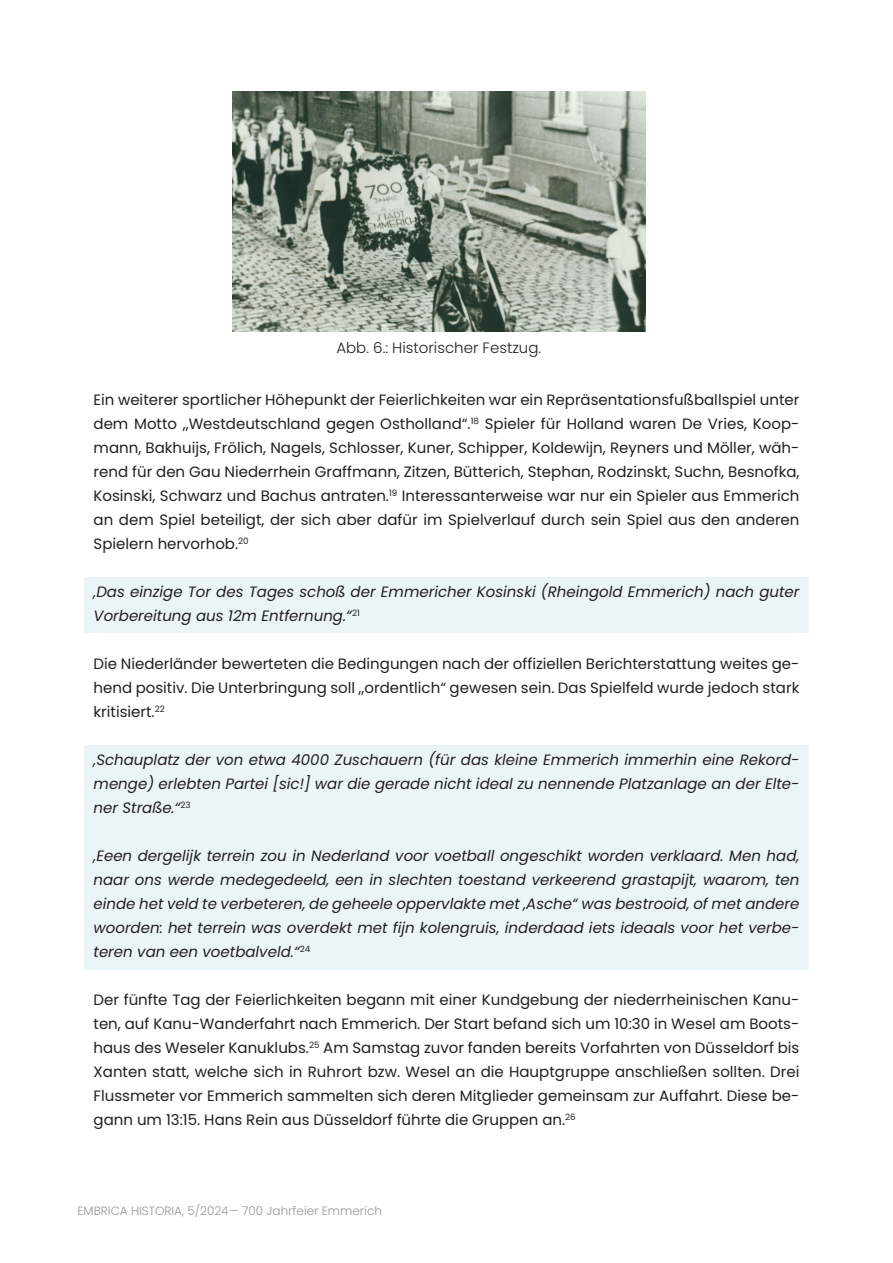
<style>
.page{position:relative;width:893px;height:1263px;background:#fff}
.page>*{position:absolute;margin:0;border:0;box-sizing:border-box;transform-origin:0 0}
.t1{font:15px/24px "Poppins";color:#231f20;text-align:justify}
.t2{font:italic 15px/24px "Poppins";color:#231f20;text-align:justify}
.t3{font:300 15px "Poppins";color:#231f20}
.t4{font:300 12px "Poppins";color:#939598}
</style>
<div class="page">
<div style="left:84px;top:745px;width:725px;height:225px;background:#ebf5f7"></div>
<div style="left:84px;top:577px;width:725px;height:56px;background:#ebf5f7"></div>
<img style="left:233px;top:92px;width:412px;height:239px">
<p class="t3" style="left:336px;top:339px;width:206px">Abb. 6.: Historischer Festzug.</p>
<p class="t1" style="left:94px;top:388px;width:707px">Ein weiterer sportlicher Höhepunkt der Feierlichkeiten war ein Repräsentationsfußballspiel unter dem Motto „Westdeutschland gegen Ostholland“.<sup>18</sup> Spieler für Holland waren De Vries, Koop&shy;mann, Bakhuijs, Frölich, Nagels, Schlosser, Kuner, Schipper, Koldewijn, Reyners und Möller, wäh&shy;rend für den Gau Niederrhein Graffmann, Zitzen, Bütterich, Stephan, Rodzinskt, Suchn, Besnofka, Kosinski, Schwarz und Bachus antraten.<sup>19</sup> Interessanterweise war nur ein Spieler aus Emmerich an dem Spiel beteiligt, der sich aber dafür im Spielverlauf durch sein Spiel aus den anderen Spielern hervorhob.<sup>20</sup></p>
<p class="t2" style="left:94px;top:580px;width:707px">„Das einzige Tor des Tages schoß der Emmericher Kosinski (Rheingold Emmerich) nach guter<br>Vorbereitung aus 12m Entfernung.“<sup>21</sup></p>
<p class="t1" style="left:94px;top:652px;width:707px">Die Niederländer bewerteten die Bedingungen nach der offiziellen Berichterstattung weites ge&shy;hend positiv. Die Unterbringung soll „ordentlich“ gewesen sein. Das Spielfeld wurde jedoch stark kritisiert.<sup>22</sup></p>
<p class="t2" style="left:94px;top:748px;width:707px">„Schauplatz der von etwa 4000 Zuschauern (für das kleine Emmerich immerhin eine Rekord&shy;menge) erlebten Partei [sic!] war die gerade nicht ideal zu nennende Platzanlage an der Elte&shy;ner Straße.“<sup>23</sup></p>
<p class="t2" style="left:94px;top:844px;width:707px">„Eeen dergelijk terrein zou in Nederland voor voetball ongeschikt worden verklaard. Men had, naar ons werde medegedeeld, een in slechten toestand verkeerend grastapijt, waarom, ten einde het veld te verbeteren, de geheele oppervlakte met „Asche“ was bestrooid, of met andere woorden: het terrein was overdekt met fijn kolengruis, inderdaad iets ideaals voor het verbe&shy;teren van een voetbalveld.“<sup>24</sup></p>
<p class="t1" style="left:94px;top:988px;width:707px">Der fünfte Tag der Feierlichkeiten begann mit einer Kundgebung der niederrheinischen Kanu&shy;ten, auf Kanu-Wanderfahrt nach Emmerich. Der Start befand sich um 10:30 in Wesel am Boots&shy;haus des Weseler Kanuklubs.<sup>25</sup> Am Samstag zuvor fanden bereits Vorfahrten von Düsseldorf bis Xanten statt, welche sich in Ruhrort bzw. Wesel an die Hauptgruppe anschließen sollten. Drei Flussmeter vor Emmerich sammelten sich deren Mitglieder gemeinsam zur Auffahrt. Diese be&shy;gann um 13:15. Hans Rein aus Düsseldorf führte die Gruppen an.<sup>26</sup></p>
<p class="t4" style="left:78px;top:1203px;width:306px">EMBRICA HISTORIA, 5/2024— 700 Jahrfeier Emmerich</p>
</div>
